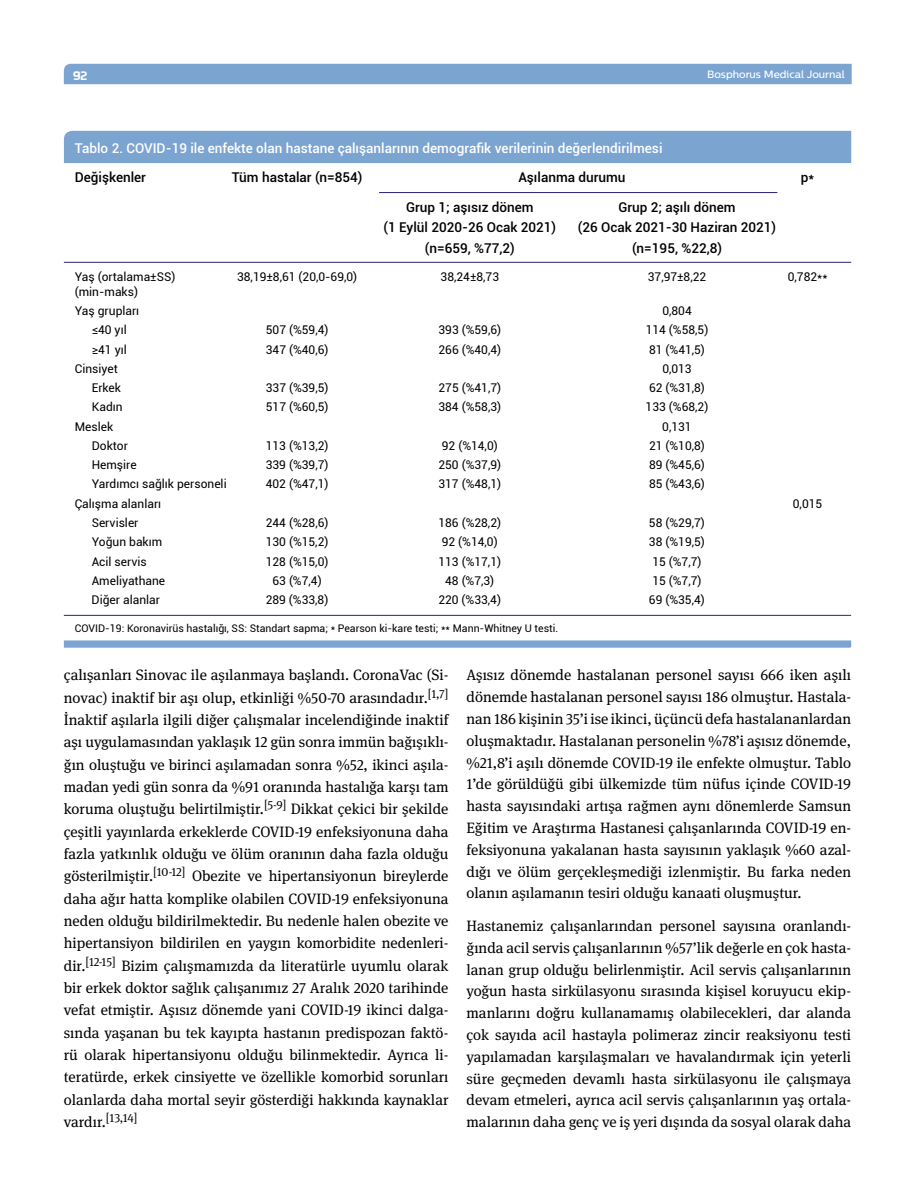
<style>
.page{position:relative;width:915px;height:1191px;background:#fff}
.page>*{position:absolute;margin:0;border:0;box-sizing:border-box;transform-origin:0 0}
.t1{font:15px/22.4px "DG Meta Serif Science";color:#000;text-align:justify}
.t2{font:500 13.5px "Roboto";color:#000}
.t3{font:500 13.5px "Roboto";color:#fff}
.t4{font:12px/19.2px "Roboto";color:#000}
.t5{font:12px "Prototype";color:#fff}
.t6{font:10.5px "Roboto";color:#000}
.t7{font:500 10.5px "Centrale Sans";color:#fff}
</style>
<div class="page">
<div style="left:64px;top:64px;width:787px;height:20px;background:#7ca4d1"></div>
<div style="left:64px;top:131px;width:786px;height:32px;background:#7ca4d1"></div>
<svg style="left:64px;top:640px;width:786px;height:7px;background:#84a9d3"></svg>
<hr style="left:64px;top:262px;width:786px;height:1px;background:#2a2278">
<hr style="left:379px;top:192px;width:398px;height:1px;background:#2a2278">
<hr style="left:64px;top:615px;width:786px;height:1px;background:#2a2278">
<p class="t5" style="left:73px;top:68px;width:16px">92</p>
<p class="t7" style="left:707px;top:68px;width:139px">Bosphorus Medical Journal</p>
<p class="t3" style="left:75px;top:139px;width:589px">Tablo 2. COVID-19 ile enfekte olan hastane çalışanlarının demografik verilerinin değerlendirilmesi</p>
<p class="t2" style="left:75px;top:168px;width:73px">Değişkenler</p>
<p class="t2" style="left:232px;top:168px;width:132px">Tüm hastalar (n=854)</p>
<p class="t2" style="left:518px;top:168px;width:109px">Aşılanma durumu</p>
<p class="t2" style="left:800px;top:168px;width:15px">p*</p>
<p class="t2" style="left:406px;top:197px;width:129px">Grup 1; aşısız dönem</p>
<p class="t2" style="left:618px;top:197px;width:119px">Grup 2; aşılı dönem</p>
<p class="t2" style="left:383px;top:218px;width:174px">(1 Eylül 2020-26 Ocak 2021)</p>
<p class="t2" style="left:577px;top:218px;width:200px">(26 Ocak 2021-30 Haziran 2021)</p>
<p class="t2" style="left:425px;top:239px;width:91px">(n=659, %77,2)</p>
<p class="t2" style="left:632px;top:239px;width:91px">(n=195, %22,8)</p>
<p class="t4" style="left:75px;top:267px;width:102px">Yaş (ortalama±SS)</p>
<p class="t4" style="left:237px;top:267px;width:122px">38,19±8,61 (20,0-69,0)</p>
<p class="t4" style="left:440px;top:267px;width:60px">38,24±8,73</p>
<p class="t4" style="left:647px;top:267px;width:60px">37,97±8,22</p>
<p class="t4" style="left:787px;top:267px;width:41px">0,782**</p>
<p class="t4" style="left:75px;top:282px;width:66px">(min-maks)<br>Yaş grupları</p>
<p class="t4" style="left:662px;top:301px;width:31px">0,804</p>
<p class="t4" style="left:92px;top:320px;width:36px">≤40 yıl</p>
<p class="t4" style="left:266px;top:320px;width:64px">507 (%59,4)</p>
<p class="t4" style="left:438px;top:320px;width:64px">393 (%59,6)</p>
<p class="t4" style="left:645px;top:320px;width:64px">114 (%58,5)</p>
<p class="t4" style="left:92px;top:339px;width:36px">≥41 yıl</p>
<p class="t4" style="left:266px;top:339px;width:64px">347 (%40,6)</p>
<p class="t4" style="left:438px;top:339px;width:64px">266 (%40,4)</p>
<p class="t4" style="left:648px;top:339px;width:57px">81 (%41,5)</p>
<p class="t4" style="left:75px;top:359px;width:45px">Cinsiyet</p>
<p class="t4" style="left:662px;top:359px;width:31px">0,013</p>
<p class="t4" style="left:92px;top:378px;width:31px">Erkek</p>
<p class="t4" style="left:266px;top:378px;width:64px">337 (%39,5)</p>
<p class="t4" style="left:438px;top:378px;width:64px">275 (%41,7)</p>
<p class="t4" style="left:648px;top:378px;width:57px">62 (%31,8)</p>
<p class="t4" style="left:92px;top:397px;width:32px">Kadın</p>
<p class="t4" style="left:266px;top:397px;width:64px">517 (%60,5)</p>
<p class="t4" style="left:438px;top:397px;width:64px">384 (%58,3)</p>
<p class="t4" style="left:645px;top:397px;width:64px">133 (%68,2)</p>
<p class="t4" style="left:75px;top:416px;width:40px">Meslek</p>
<p class="t4" style="left:662px;top:416px;width:31px">0,131</p>
<p class="t4" style="left:92px;top:436px;width:38px">Doktor</p>
<p class="t4" style="left:266px;top:436px;width:64px">113 (%13,2)</p>
<p class="t4" style="left:441px;top:436px;width:57px">92 (%14,0)</p>
<p class="t4" style="left:648px;top:436px;width:57px">21 (%10,8)</p>
<p class="t4" style="left:92px;top:455px;width:46px">Hemşire</p>
<p class="t4" style="left:266px;top:455px;width:64px">339 (%39,7)</p>
<p class="t4" style="left:438px;top:455px;width:64px">250 (%37,9)</p>
<p class="t4" style="left:648px;top:455px;width:57px">89 (%45,6)</p>
<p class="t4" style="left:92px;top:474px;width:136px">Yardımcı sağlık personeli</p>
<p class="t4" style="left:266px;top:474px;width:64px">402 (%47,1)</p>
<p class="t4" style="left:438px;top:474px;width:64px">317 (%48,1)</p>
<p class="t4" style="left:648px;top:474px;width:57px">85 (%43,6)</p>
<p class="t4" style="left:75px;top:493px;width:88px">Çalışma alanları</p>
<p class="t4" style="left:792px;top:493px;width:31px">0,015</p>
<p class="t4" style="left:92px;top:512px;width:48px">Servisler</p>
<p class="t4" style="left:266px;top:512px;width:64px">244 (%28,6)</p>
<p class="t4" style="left:438px;top:512px;width:64px">186 (%28,2)</p>
<p class="t4" style="left:648px;top:512px;width:57px">58 (%29,7)</p>
<p class="t4" style="left:92px;top:532px;width:72px">Yoğun bakım</p>
<p class="t4" style="left:266px;top:532px;width:64px">130 (%15,2)</p>
<p class="t4" style="left:441px;top:532px;width:57px">92 (%14,0)</p>
<p class="t4" style="left:648px;top:532px;width:57px">38 (%19,5)</p>
<p class="t4" style="left:92px;top:551px;width:57px">Acil servis</p>
<p class="t4" style="left:266px;top:551px;width:64px">128 (%15,0)</p>
<p class="t4" style="left:438px;top:551px;width:64px">113 (%17,1)</p>
<p class="t4" style="left:652px;top:551px;width:51px">15 (%7,7)</p>
<p class="t4" style="left:92px;top:570px;width:75px">Ameliyathane</p>
<p class="t4" style="left:272px;top:570px;width:51px">63 (%7,4)</p>
<p class="t4" style="left:445px;top:570px;width:51px">48 (%7,3)</p>
<p class="t4" style="left:652px;top:570px;width:51px">15 (%7,7)</p>
<p class="t4" style="left:92px;top:589px;width:70px">Diğer alanlar</p>
<p class="t4" style="left:265px;top:589px;width:64px">289 (%33,8)</p>
<p class="t4" style="left:438px;top:589px;width:64px">220 (%33,4)</p>
<p class="t4" style="left:648px;top:589px;width:57px">69 (%35,4)</p>
<p class="t6" style="left:75px;top:621px;width:484px">COVID-19: Koronavirüs hastalığı, SS: Standart sapma; * Pearson ki-kare testi; ** Mann-Whitney U testi.</p>
<p class="t1" style="left:64px;top:663px;width:386px">çalışanları Sinovac ile aşılanmaya başlandı. CoronaVac (Si&shy;novac) inaktif bir aşı olup, etkinliği %50-70 arasındadır.<sup>[1,7] </sup>İnaktif aşılarla ilgili diğer çalışmalar incelendiğinde inaktif aşı uygulamasından yaklaşık 12 gün sonra immün bağışıklı&shy;ğın oluştuğu ve birinci aşılamadan sonra %52, ikinci aşıla&shy;madan yedi gün sonra da %91 oranında hastalığa karşı tam koruma oluştuğu belirtilmiştir.<sup>[5-9]</sup> Dikkat çekici bir şekilde çeşitli yayınlarda erkeklerde COVID-19 enfeksiyonuna daha fazla yatkınlık olduğu ve ölüm oranının daha fazla olduğu gösterilmiştir.<sup>[10-12]</sup> Obezite ve hipertansiyonun bireylerde daha ağır hatta komplike olabilen COVID-19 enfeksiyonuna neden olduğu bildirilmektedir. Bu nedenle halen obezite ve hipertansiyon bildirilen en yaygın komorbidite nedenleri&shy;dir.<sup>[12-15]</sup> Bizim çalışmamızda da literatürle uyumlu olarak bir erkek doktor sağlık çalışanımız 27 Aralık 2020 tarihinde vefat etmiştir. Aşısız dönemde yani COVID-19 ikinci dalga&shy;sında yaşanan bu tek kayıpta hastanın predispozan faktö&shy;rü olarak hipertansiyonu olduğu bilinmektedir. Ayrıca li&shy;teratürde, erkek cinsiyette ve özellikle komorbid sorunları olanlarda daha mortal seyir gösterdiği hakkında kaynaklar vardır.<sup>[13,14]</sup></p>
<p class="t1" style="left:466px;top:664px;width:386px;line-height:21.8px">Aşısız dönemde hastalanan personel sayısı 666 iken aşılı dönemde hastalanan personel sayısı 186 olmuştur. Hastala&shy;nan 186 kişinin 35’i ise ikinci, üçüncü defa hastalananlardan oluşmaktadır. Hastalanan personelin %78’i aşısız dönemde, %21,8’i aşılı dönemde COVID-19 ile enfekte olmuştur. Tablo 1’de görüldüğü gibi ülkemizde tüm nüfus içinde COVID-19 hasta sayısındaki artışa rağmen aynı dönemlerde Samsun Eğitim ve Araştırma Hastanesi çalışanlarında COVID-19 en&shy;feksiyonuna yakalanan hasta sayısının yaklaşık %60 azal&shy;dığı ve ölüm gerçekleşmediği izlenmiştir. Bu farka neden olanın aşılamanın tesiri olduğu kanaati oluşmuştur.</p>
<p class="t1" style="left:466px;top:914px;width:386px;line-height:21.8px">Hastanemiz çalışanlarından personel sayısına oranlandı&shy;ğında acil servis çalışanlarının %57’lik değerle en çok hasta&shy;lanan grup olduğu belirlenmiştir. Acil servis çalışanlarının yoğun hasta sirkülasyonu sırasında kişisel koruyucu ekip&shy;manlarını doğru kullanamamış olabilecekleri, dar alanda çok sayıda acil hastayla polimeraz zincir reaksiyonu testi yapılamadan karşılaşmaları ve havalandırmak için yeterli süre geçmeden devamlı hasta sirkülasyonu ile çalışmaya devam etmeleri, ayrıca acil servis çalışanlarının yaş ortala&shy;malarının daha genç ve iş yeri dışında da sosyal olarak daha</p>
</div>
